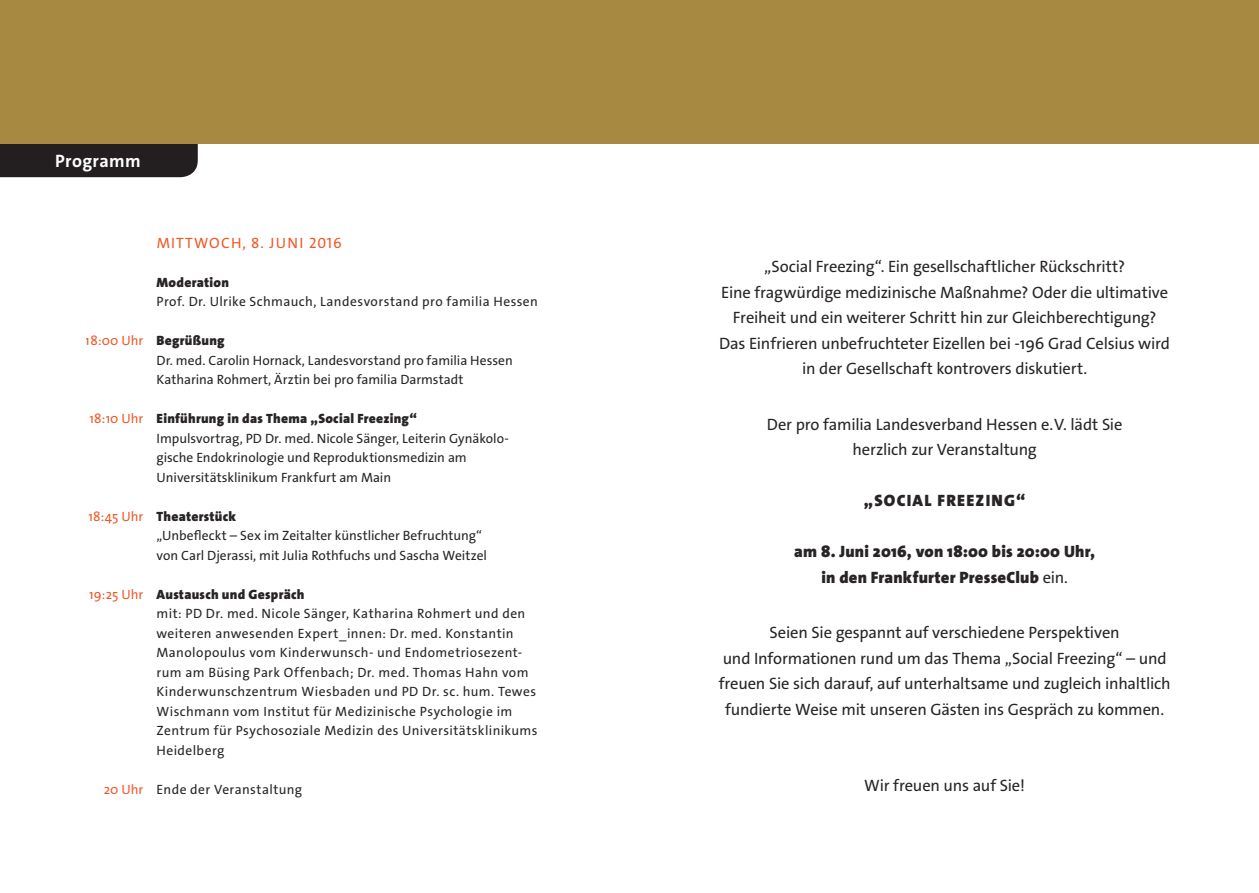
<style>
.page{position:relative;width:1259px;height:893px;background:#fff}
.page>*{position:absolute;margin:0;border:0;box-sizing:border-box;transform-origin:0 0}
.t1{font:700 18px "The Sans Os F";letter-spacing:.02em;color:#fff}
.t2{font:16.5px/25.5px "The Sans Os F";letter-spacing:-.01em;color:#231f20;text-align:center}
.t3{font:900 16.5px/25.5px "The Sans Os F";letter-spacing:.015em;color:#231f20;text-align:center}
.t4{font:900 16.5px "The Sans Os F";letter-spacing:.075em;color:#231f20}
.t5{font:15px "The Sans Os F";letter-spacing:.08em;color:#f15422}
.t6{font:13.5px/19.5px "The Sans Os F";letter-spacing:.02em;color:#231f20}
.t7{font:13.5px/19.5px "The Sans Os F";color:#231f20}
.t8{font:13.5px/19.5px "The Sans Os F";letter-spacing:-.005em;color:#231f20}
.t9{font:900 13.5px "The Sans Os F";letter-spacing:.02em;color:#231f20}
.t10{font:13.5px "The Sans Os F";color:#f15422}
.s1{font-weight:400}
</style>
<div class="page">
<div style="left:0;top:143px;width:198px;height:34px;background:#231f20"></div>
<div style="left:0;top:0;width:1259px;height:143px;background:#a88942"></div>
<p class="t1" style="left:55px;top:149px;width:87px">Programm</p>
<p class="t10" style="left:86px;top:332px;width:59px">18:00 Uhr</p>
<p class="t10" style="left:90px;top:410px;width:55px">18:10 Uhr</p>
<p class="t10" style="left:89px;top:507px;width:56px">18:45 Uhr</p>
<p class="t10" style="left:89px;top:585px;width:56px">19:25 Uhr</p>
<p class="t10" style="left:104px;top:780px;width:41px">20 Uhr</p>
<p class="t5" style="left:157px;top:233px;width:186px">MITTWOCH, 8. JUNI 2016</p>
<p class="t9" style="left:157px;top:273px;width:74px">Moderation</p>
<p class="t6" style="left:157px;top:292px;width:383px">Prof. Dr. Ulrike Schmauch, Landesvorstand pro familia Hessen</p>
<p class="t9" style="left:157px;top:332px;width:70px">Begrüßung</p>
<p class="t7" style="left:157px;top:351px;width:358px">Dr. med. Carolin Hornack, Landesvorstand pro familia Hessen<br>Katharina Rohmert, Ärztin bei pro familia Darmstadt</p>
<p class="t9" style="left:157px;top:410px;width:262px">Einführung in das Thema „Social Freezing“</p>
<p class="t7" style="left:157px;top:428px;width:354px">Impulsvortrag, PD Dr. med. Nicole Sänger, Leiterin Gynäkolo&shy;gische Endokrinologie und Reproduktionsmedizin am<br>Universitätsklinikum Frankfurt am Main</p>
<p class="t9" style="left:157px;top:507px;width:81px">Theaterstück</p>
<p class="t8" style="left:157px;top:526px;width:332px">„Unbefleckt – Sex im Zeitalter künstlicher Befruchtung“ von Carl Djerassi, mit Julia Rothfuchs und Sascha Weitzel</p>
<p class="t9" style="left:157px;top:585px;width:149px">Austausch und Gespräch</p>
<p class="t6" style="left:157px;top:604px;width:382px">mit: PD Dr. med. Nicole Sänger, Katharina Rohmert und den weiteren anwesenden Expert_innen: Dr. med. Konstantin Manolopoulus vom Kinderwunsch- und Endometriosezent&shy;rum am Büsing Park Offenbach; Dr. med. Thomas Hahn vom Kinderwunschzentrum Wiesbaden und PD Dr. sc. hum. Tewes Wischmann vom Institut für Medizinische Psychologie im Zentrum für Psychosoziale Medizin des Universitätsklinikums Heidelberg</p>
<p class="t6" style="left:157px;top:779px;width:147px">Ende der Veranstaltung</p>
<p class="t2" style="left:719px;top:254px;width:452px">„Social Freezing“. Ein gesellschaftlicher Rückschritt?<br>Eine fragwürdige medizinische Maßnahme? Oder die ultimative Freiheit und ein weiterer Schritt hin zur Gleichberechtigung?<br>Das Einfrieren unbefruchteter Eizellen bei -196 Grad Celsius wird in der Gesellschaft kontrovers diskutiert.</p>
<p class="t2" style="left:767px;top:411px;width:357px">Der pro familia Landesverband Hessen e.V. lädt Sie herzlich zur Veranstaltung</p>
<p class="t4" style="left:864px;top:490px;width:163px">„SOCIAL FREEZING“</p>
<p class="t3" style="left:794px;top:539px;width:302px">am 8. Juni 2016, von 18:00 bis 20:00 Uhr, in den Frankfurter PresseClub <span class="s1">ein.</span></p>
<p class="t2" style="left:718px;top:620px;width:453px">Seien Sie gespannt auf verschiedene Perspektiven<br>und Informationen rund um das Thema „Social Freezing“ – und freuen Sie sich darauf, auf unterhaltsame und zugleich inhaltlich fundierte Weise mit unseren Gästen ins Gespräch zu kommen.</p>
<p class="t2" style="left:864px;top:773px;width:162px">Wir freuen uns auf Sie!</p>
</div>
